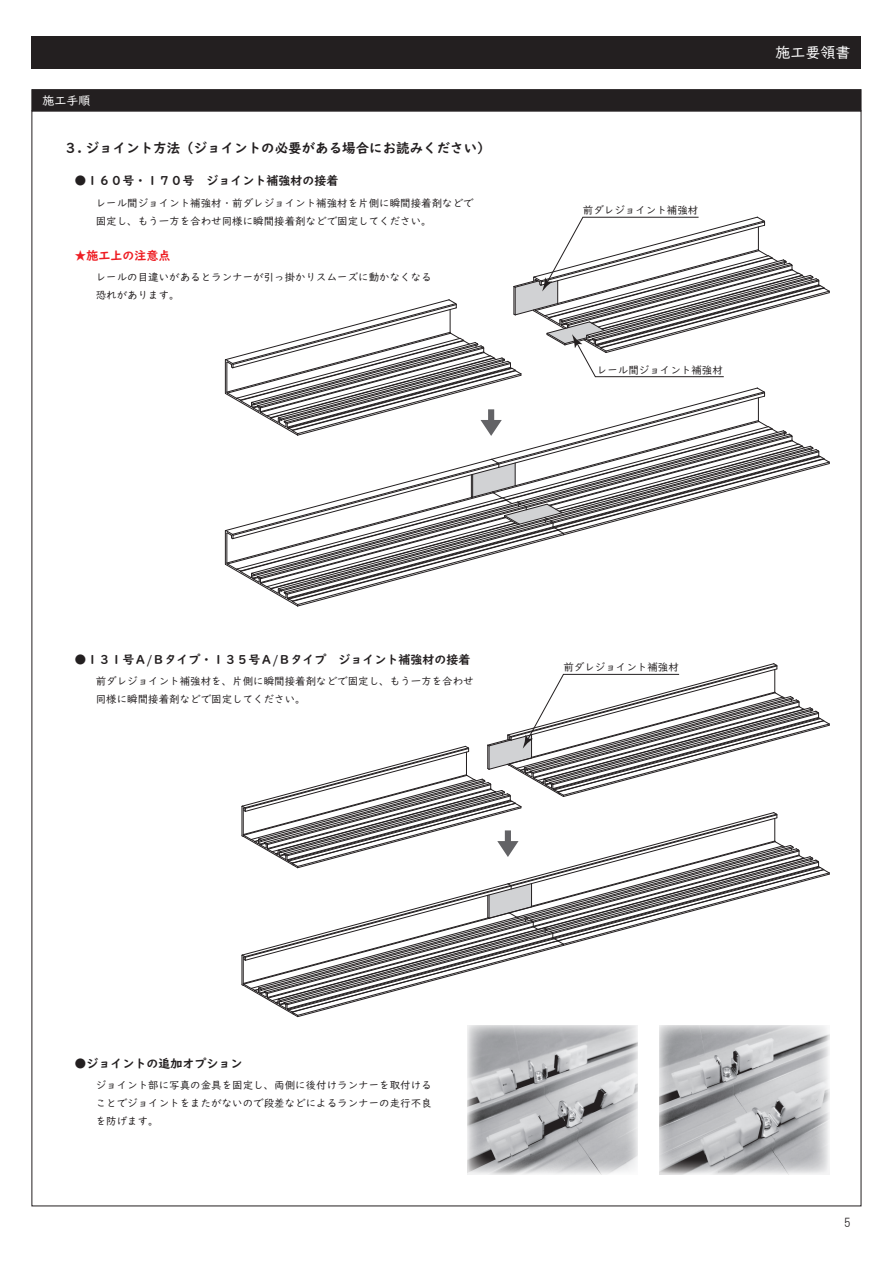
<style>
.page{position:relative;width:893px;height:1263px;background:#fff}
.page>*{position:absolute;margin:0;border:0;box-sizing:border-box;transform-origin:0 0}
.t1{font:15px "UD Digi Kyokasho NP R";color:#fff}
.t2{font:13.5px "UD Digi Kyokasho NP B";color:#231f20}
.t3{font:12px "UD Digi Kyokasho NP B";color:#231f20}
.t4{font:12px "UD Digi Kyokasho NP B";color:#ee1d23}
.t5{font:12px "UD Digi Kyokasho NP R";color:#fff}
.t6{font:12px "HG Gothic M";color:#231f20}
.t7{font:10.5px/18px "UD Digi Kyokasho NP R";color:#231f20}
</style>
<div class="page">
<div style="left:32px;top:36px;width:829px;height:32px;background:#231f20"></div>
<div style="left:32px;top:89px;width:829px;height:22px;background:#231f20;border:1px solid #231f20"></div>
<img style="left:468px;top:1025px;width:170px;height:149px">
<img style="left:659px;top:1025px;width:170px;height:149px">
<svg style="left:241px;top:663px;width:589px;height:354px"></svg>
<svg style="left:225px;top:217px;width:605px;height:389px"></svg>
<p class="t5" style="left:43px;top:93px;width:50px">施工手順</p>
<p class="t2" style="left:64px;top:140px;width:428px">３. ジョイント方法（ジョイントの必要がある場合にお読みください）</p>
<p class="t3" style="left:74px;top:174px;width:265px">●１６０号・１７０号　ジョイント補強材の接着</p>
<p class="t7" style="left:96px;top:194px;width:379px">レール間ジョイント補強材・前ダレジョイント補強材を片側に瞬間接着剤などで固定し、もう一方を合わせ同様に瞬間接着剤などで固定してください。</p>
<p class="t4" style="left:74px;top:248px;width:97px">★施工上の注意点</p>
<p class="t7" style="left:96px;top:268px;width:337px">レールの目違いがあるとランナーが引っ掛かりスムーズに動かなくなる恐れがあります。</p>
<p class="t7" style="left:583px;top:201px;width:117px">前ダレジョイント補強材</p>
<h1 class="t1" style="left:775px;top:44px;width:76px">施工要領書</h1>
<p class="t7" style="left:597px;top:361px;width:127px">レール間ジョイント補強材</p>
<p class="t3" style="left:74px;top:652px;width:397px">●１３１号Ａ/Ｂタイプ・１３５号Ａ/Ｂタイプ　ジョイント補強材の接着</p>
<p class="t7" style="left:96px;top:672px;width:379px">前ダレジョイント補強材を、片側に瞬間接着剤などで固定し、もう一方を合わせ同様に瞬間接着剤などで固定してください。　</p>
<p class="t7" style="left:563px;top:658px;width:117px">前ダレジョイント補強材</p>
<p class="t3" style="left:74px;top:1056px;width:169px">●ジョイントの追加オプション</p>
<p class="t7" style="left:96px;top:1076px;width:337px;text-align:justify">ジョイント部に写真の金具を固定し、両側に後付けランナーを取付けることでジョイントをまたがないので段差などによるランナーの走行不良を防げます。</p>
<p class="t6" style="left:844px;top:1216px;width:7px">5</p>
</div>
